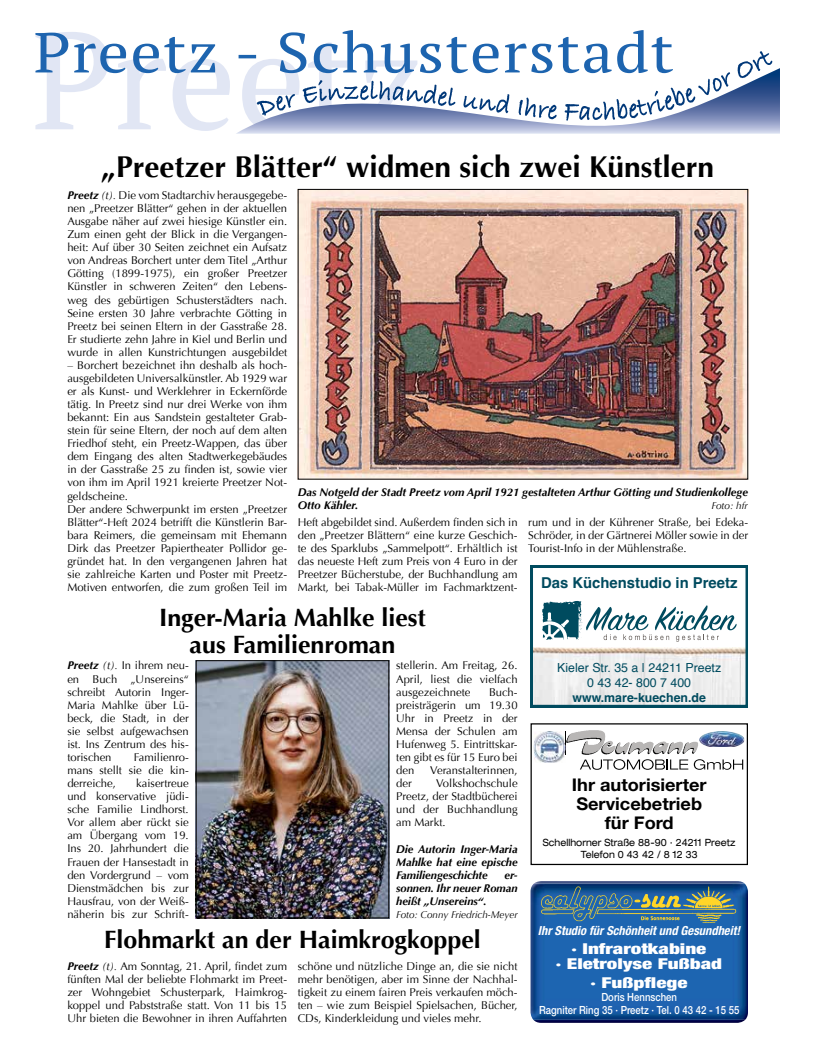
<style>
.page{position:relative;width:819px;height:1053px;background:#fff}
.page>*{position:absolute;margin:0;border:0;box-sizing:border-box;transform-origin:0 0}
.t1{font:700 30px "Optima";color:#000}
.t2{font:700 25px/27.5px "Optima";color:#000;text-align:center}
.t3{font:700 17.5px/18.8px "Helvetica Neue";color:#000;text-align:center;scale:1.04 1}
.t4{font:900 condensed 15px/15px "Helvetica Neue";color:#fff;text-align:center;scale:1.4 1}
.t5{font:700 15px "Helvetica";color:#004b5f}
.t6{font:12.5px/15px "Helvetica";color:#004b5f;text-align:center}
.t7{font:italic 700 condensed 12.5px "Helvetica Neue";color:#fff}
.t8{font:11.25px/13px "Optima";color:#000;text-align:justify}
.t9{font:italic 700 11.25px/13px "Optima";color:#000;text-align:justify}
.t10{font:500 11.25px/12.5px "Helvetica Neue";color:#fff;text-align:center;scale:.85 1}
.t11{font:expanded 10px/12px "Helvetica Neue";color:#000;text-align:center;scale:.9 1}
.t12{font:italic 10px "Optima";color:#000}
.s1{font-weight:700;font-style:italic}
.s2{font-style:italic}
.s3{font-weight:700}
</style>
<div class="page">
<img style="left:535px;top:881px;width:209px;height:2px">
<img style="left:533px;top:1019px;width:212px;height:3px">
<img style="left:530px;top:883px;width:218px;height:136px">
<img style="left:542px;top:886px;width:197px;height:36px">
<img style="left:699px;top:731px;width:45px;height:16px">
<img style="left:582px;top:754px;width:87px;height:1px">
<img style="left:566px;top:730px;width:132px;height:24px">
<svg style="left:580px;top:759px;width:163px;height:10px"></svg>
<div style="left:530px;top:723px;width:218px;height:142px;border:1px solid #000"></div>
<img style="left:534px;top:731px;width:31px;height:31px">
<svg style="left:564px;top:731px;width:2px;height:24px"></svg>
<svg style="left:530px;top:565px;width:218px;height:142px"></svg>
<svg style="left:35px;top:73px;width:195px;height:58px"></svg>
<svg style="left:35px;top:30px;width:637px;height:43px"></svg>
<svg style="left:235px;top:68px;width:545px;height:66px;background:#bdc4de"></svg>
<svg style="left:257px;top:51px;width:515px;height:70px"></svg>
<img style="left:300px;top:191px;width:446px;height:286px">
<div style="left:298px;top:189px;width:450px;height:290px;border:1px solid #000"></div>
<img style="left:198px;top:662px;width:189px;height:254px">
<div style="left:196px;top:660px;width:193px;height:258px;border:1px solid #000"></div>
<p class="t1" style="left:101px;top:150px;width:614px">„Preetzer Blätter“ widmen sich zwei Künstlern</p>
<p class="t8" style="left:67px;top:189px;width:221px"><span class="s1">Preetz</span> <span class="s2">(t).</span> Die vom Stadtarchiv herausgegebe&shy;nen „Preetzer Blätter“ gehen in der aktuellen Ausgabe näher auf zwei hiesige Künstler ein.<br>Zum einen geht der Blick in die Vergangen&shy;heit: Auf über 30 Seiten zeichnet ein Aufsatz von Andreas Borchert unter dem Titel „Arthur Götting (1899-1975), ein großer Preetzer Künstler in schweren Zeiten“ den Lebens&shy;weg des gebürtigen Schusterstädters nach.<br>Seine ersten 30 Jahre verbrachte Götting in Preetz bei seinen Eltern in der Gasstraße 28.<br>Er studierte zehn Jahre in Kiel und Berlin und wurde in allen Kunstrichtungen ausgebildet</p>
<p class="t8" style="left:67px;top:358px;width:221px;text-align:left">– Borchert bezeichnet ihn deshalb als hoch&shy;ausgebildeten Universalkünstler. Ab 1929 war er als Kunst- und Werklehrer in Eckernförde tätig. In Preetz sind nur drei Werke von ihm bekannt: Ein aus Sandstein gestalteter Grab&shy;stein für seine Eltern, der noch auf dem alten Friedhof steht, ein Preetz-Wappen, das über dem Eingang des alten Stadtwerkegebäudes in der Gasstraße 25 zu finden ist, sowie vier von ihm im April 1921 kreierte Preetzer Not&shy;geldscheine.<br>Der andere Schwerpunkt im ersten „Preetzer Blätter“-Heft 2024 betrifft die Künstlerin Bar&shy;bara Reimers, die gemeinsam mit Ehemann Dirk das Preetzer Papiertheater Pollidor ge&shy;gründet hat. In den vergangenen Jahren hat sie zahlreiche Karten und Poster mit Preetz-Motiven entworfen, die zum großen Teil im</p>
<p class="t9" style="left:298px;top:485px;width:451px">Das Notgeld der Stadt Preetz vom April 1921 gestalteten Arthur Götting und Studienkollege<br>Otto Kähler.</p>
<p class="t12" style="left:711px;top:500px;width:38px">Foto: hfr</p>
<p class="t8" style="left:298px;top:515px;width:221px">Heft abgebildet sind. Außerdem finden sich in den „Preetzer Blättern“ eine kurze Geschich&shy;te des Sparklubs „Sammelpott“. Erhältlich ist das neueste Heft zum Preis von 4 Euro in der Preetzer Bücherstube, der Buchhandlung am Markt, bei Tabak-Müller im Fachmarktzent-</p>
<p class="t8" style="left:528px;top:515px;width:221px">rum und in der Kührener Straße, bei Edeka-Schröder, in der Gärtnerei Möller sowie in der Tourist-Info in der Mühlenstraße.</p>
<p class="t5" style="left:541px;top:573px;width:198px">Das Küchenstudio in Preetz</p>
<p class="t2" style="left:159px;top:603px;width:268px">Inger-Maria Mahlke liest aus Familienroman</p>
<p class="t8" style="left:67px;top:659px;width:123px"><span class="s1">Preetz</span> <span class="s2">(t).</span> In ihrem neu&shy;en Buch „Unsereins“ schreibt Autorin Inger-Maria Mahlke über Lü&shy;beck, die Stadt, in der sie selbst aufgewachsen ist. Ins Zentrum des his&shy;torischen</p>
<p class="t8" style="left:396px;top:659px;width:123px">stellerin. Am Freitag, 26.<br>April, liest die vielfach ausgezeichnete</p>
<p class="t8" style="left:396px;top:685px;width:123px;text-indent:93px">Buch&shy;preisträgerin um 19.30<br>Uhr in Preetz in der Mensa der Schulen am Hufenweg 5. Eintrittskar&shy;ten gibt es für 15 Euro bei den</p>
<p class="t8" style="left:67px;top:750px;width:123px;text-indent:66px">Familienro&shy;mans stellt sie die kin&shy;derreiche,</p>
<p class="t8" style="left:430px;top:763px;width:89px">Veranstalterinnen,</p>
<p class="t8" style="left:396px;top:776px;width:17px">der</p>
<p class="t8" style="left:396px;top:776px;width:123px;text-indent:40px">Volkshochschule Preetz, der Stadtbücherei und der Buchhandlung am Markt.</p>
<p class="t8" style="left:67px;top:776px;width:123px;text-indent:69px">kaisertreue und konservative jüdi&shy;sche Familie Lindhorst.<br>Vor allem aber rückt sie am Übergang vom 19.<br>Ins 20. Jahrhundert die Frauen der Hansestadt in den Vordergrund – vom Dienstmädchen bis zur Hausfrau, von der Weiß&shy;näherin bis zur Schrift-</p>
<p class="t9" style="left:396px;top:842px;width:123px">Die Autorin Inger-Maria Mahlke hat eine epische Familiengeschichte</p>
<p class="t9" style="left:396px;top:868px;width:123px;text-indent:108px">er&shy;sonnen. Ihr neuer Roman heißt „Unsereins“.</p>
<p class="t12" style="left:396px;top:908px;width:123px">Foto: Conny Friedrich-Meyer</p>
<p class="t2" style="left:104px;top:926px;width:378px">Flohmarkt an der Haimkrogkoppel</p>
<p class="t8" style="left:67px;top:959px;width:221px"><span class="s1">Preetz</span> <span class="s2">(t).</span> Am Sonntag, 21. April, findet zum fünften Mal der beliebte Flohmarkt im Preet&shy;zer Wohngebiet Schusterpark, Haimkrog&shy;koppel und Pabststraße statt. Von 11 bis 15<br>Uhr bieten die Bewohner in ihren Auffahrten</p>
<p class="t8" style="left:298px;top:959px;width:221px">schöne und nützliche Dinge an, die sie nicht mehr benötigen, aber im Sinne der Nachhal&shy;tigkeit zu einem fairen Preis verkaufen möch&shy;ten – wie zum Beispiel Spielsachen, Bücher, CDs, Kinderkleidung und vieles mehr.</p>
<p class="t6" style="left:557px;top:660px;width:165px">Kieler Str. 35 a | 24211 Preetz<br>0 43 42- 800 7 400 <span class="s3">www.mare-kuechen.de</span></p>
<p class="t3" style="left:571px;top:775px;width:131px">Ihr autorisierter<br>Servicebetrieb für Ford</p>
<p class="t11" style="left:543px;top:836px;width:216px">Schellhorner Straße 88-90 · 24211 Preetz<br>Telefon 0 43 42 / 8 12 33</p>
<p class="t7" style="left:538px;top:923px;width:204px">Ihr Studio für Schönheit und Gesundheit!</p>
<p class="t4" style="left:556px;top:940px;width:120px">· Infrarotkabine<br>· Eletrolyse Fußbad</p>
<p class="t4" style="left:590px;top:974px;width:71px">· Fußpflege</p>
<p class="t10" style="left:539px;top:991px;width:237px">Doris Hennschen<br>Ragniter Ring 35 · Preetz · Tel. 0 43 42 - 15 55</p>
</div>
